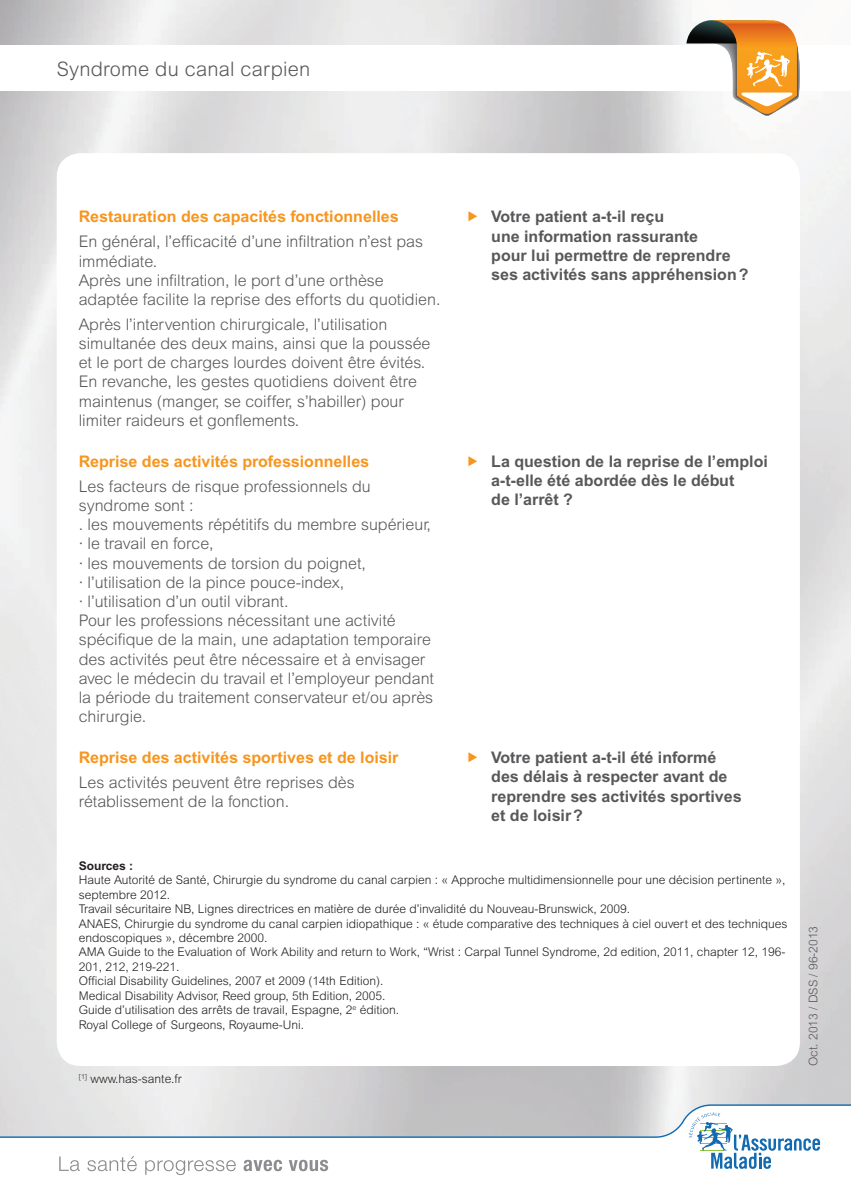
<style>
.page{position:relative;width:851px;height:1191px;background:#fff}
.page>*{position:absolute;margin:0;border:0;box-sizing:border-box;transform-origin:0 0}
.t1{font:300 20px "Arial";letter-spacing:.01em;color:#57585a}
.t2{font:300 16px/19.2px "Arial";color:#57585a}
.t3{font:700 16px/19.2px "Arial";color:#57585a}
.t4{font:700 16px "Arial";color:#f7951d}
.t5{font:300 12px/14.4px "Arial";color:#231f20}
.t6{font:300 12px "Arial";color:#57585a}
.t7{font:700 12px "Arial";color:#231f20}
</style>
<div class="page">
<svg style="left:0;top:1103px;width:850px;height:73px"></svg>
<svg style="left:688px;top:1112px;width:132px;height:56px"></svg>
<svg style="left:59px;top:1156px;width:21px;height:15px"></svg>
<svg style="left:87px;top:1156px;width:50px;height:15px"></svg>
<svg style="left:145px;top:1160px;width:91px;height:15px"></svg>
<svg style="left:243px;top:1159px;width:39px;height:12px"></svg>
<svg style="left:289px;top:1159px;width:39px;height:12px"></svg>
<svg style="left:686px;top:20px;width:113px;height:95px"></svg>
<p class="t1" style="left:57px;top:58px;width:255px">Syndrome du canal carpien</p>
<p class="t4" style="left:79px;top:207px;width:321px">Restauration des capacités fonctionnelles</p>
<p class="t2" style="left:79px;top:232px;width:363px">En général, l’efficacité d’une infiltration n’est pas immédiate.<br>Après une infiltration, le port d’une orthèse adaptée facilite la reprise des efforts du quotidien.</p>
<p class="t2" style="left:79px;top:314px;width:353px">Après l’intervention chirurgicale, l’utilisation simultanée des deux mains, ainsi que la poussée et le port de charges lourdes doivent être évités.<br>En revanche, les gestes quotidiens doivent être maintenus (manger, se coiffer, s’habiller) pour limiter raideurs et gonflements.</p>
<p class="t4" style="left:79px;top:452px;width:292px">Reprise des activités professionnelles</p>
<p class="t2" style="left:79px;top:476px;width:357px">Les facteurs de risque professionnels du syndrome sont :<br>. les mouvements répétitifs du membre supérieur, · le travail en force,<br>· les mouvements de torsion du poignet,<br>· l’utilisation de la pince pouce-index,<br>· l’utilisation d’un outil vibrant.<br>Pour les professions nécessitant une activité spécifique de la main, une adaptation temporaire des activités peut être nécessaire et à envisager avec le médecin du travail et l’employeur pendant la période du traitement conservateur et/ou après chirurgie.</p>
<p class="t4" style="left:79px;top:748px;width:321px">Reprise des activités sportives et de loisir</p>
<p class="t2" style="left:79px;top:773px;width:277px">Les activités peuvent être reprises dès rétablissement de la fonction.</p>
<p class="t3" style="left:491px;top:207px;width:259px">Votre patient a-t-il reçu<br>une information rassurante<br>pour lui permettre de reprendre ses activités sans appréhension ?</p>
<p class="t3" style="left:491px;top:452px;width:278px">La question de la reprise de l’emploi a-t-elle été abordée dès le début<br>de l’arrêt ?</p>
<p class="t3" style="left:491px;top:748px;width:252px">Votre patient a-t-il été informé des délais à respecter avant de reprendre ses activités sportives et de loisir ?</p>
<p class="t7" style="left:79px;top:858px;width:56px">Sources :</p>
<p class="t5" style="left:79px;top:873px;width:710px">Haute Autorité de Santé, Chirurgie du syndrome du canal carpien : « Approche multidimensionnelle pour une décision pertinente », septembre 2012.<br>Travail sécuritaire NB, Lignes directrices en matière de durée d’invalidité du Nouveau-Brunswick, 2009.<br>ANAES, Chirurgie du syndrome du canal carpien idiopathique : « étude comparative des techniques à ciel ouvert et des techniques endoscopiques », décembre 2000.<br>AMA Guide to the Evaluation of Work Ability and return to Work, “Wrist : Carpal Tunnel Syndrome, 2d edition, 2011, chapter 12, 196- 201, 212, 219-221.<br>Official Disability Guidelines, 2007 et 2009 (14th Edition).<br>Medical Disability Advisor, Reed group, 5th Edition, 2005.<br>Guide d’utilisation des arrêts de travail, Espagne, 2<sup>e</sup> édition.<br>Royal College of Surgeons, Royaume-Uni.</p>
<p class="t5" style="left:79px;top:1071px;width:104px"><sup>[1]</sup> www.has-sante.fr</p>
<p class="t6" style="left:806px;top:1066px;width:142px;rotate:-90deg">Oct. 2013 / DSS / 96-2013</p>
</div>
